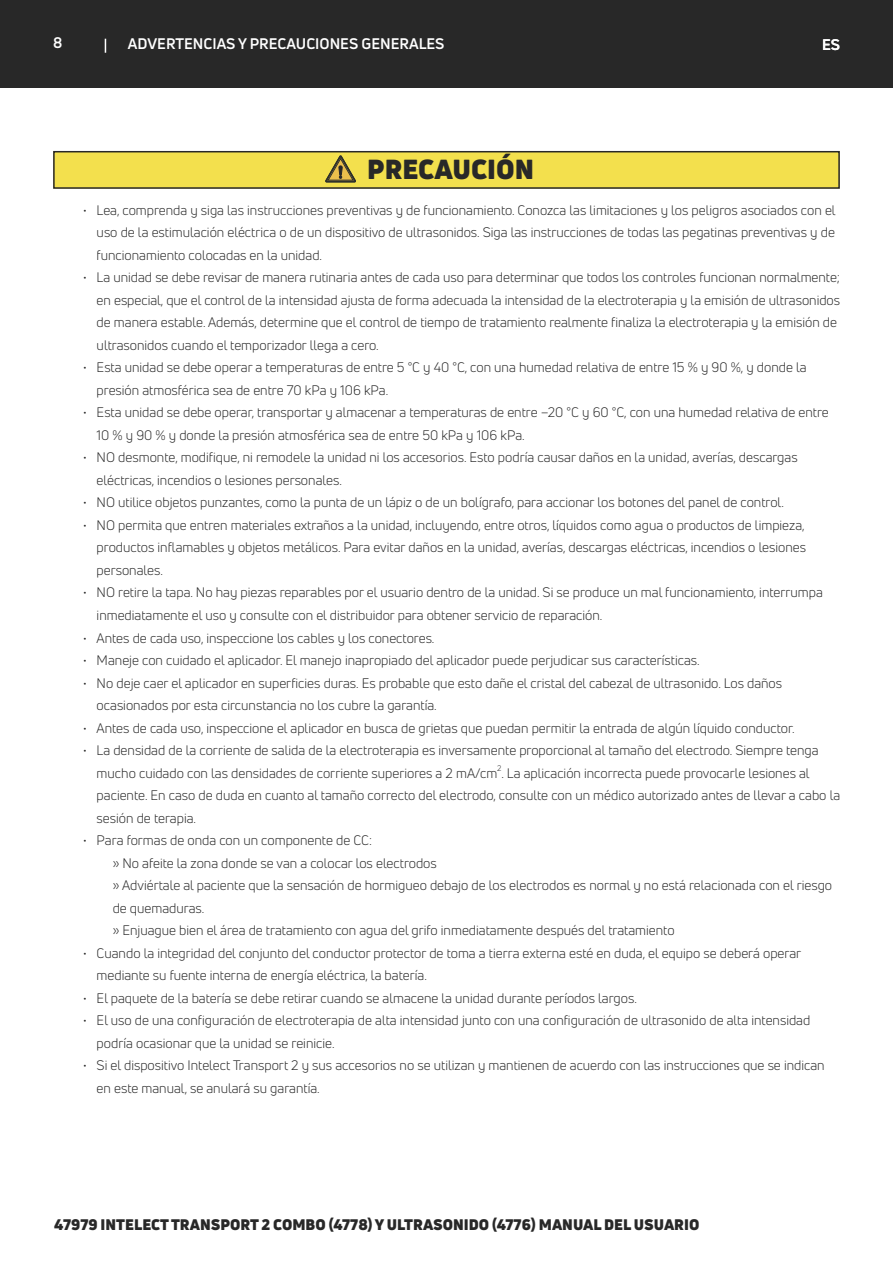
<style>
.page{position:relative;width:893px;height:1263px;background:#fff}
.page>*{position:absolute;margin:0;border:0;box-sizing:border-box;transform-origin:0 0}
.H2-2{font:900 27px "Uni Neue";color:#282828}
.t1{font:900 15px "Uni Neue";color:#282828}
.Body{font:700 15px "Uni Neue";color:#fff}
.Bullet2{font:13.5px/22.5px "Uni Neue";color:#282828}
.t2{font:7.8px "Uni Neue";color:#282828}
</style>
<div class="page">
<div style="left:54px;top:152px;width:785px;height:36px;background:#f3e04d"></div>
<div style="left:53px;top:151px;width:787px;height:38px;border:2px solid #282828"></div>
<div style="left:0;top:0;width:893px;height:87px;background:#282828"></div>
<svg style="left:105px;top:39px;width:1px;height:14px"></svg>
<svg style="left:326px;top:156px;width:29px;height:26px"></svg>
<p class="Body" style="left:53px;top:33px;width:11px">8</p>
<p class="Body" style="left:128px;top:34px;width:318px">ADVERTENCIAS Y PRECAUCIONES GENERALES</p>
<p class="Body" style="left:822px;top:35px;width:20px">ES</p>
<p class="H2-2" style="left:367px;top:151px;width:168px">PRECAUCIÓN</p>
<p class="Bullet2" style="left:97px;top:199px;width:740px;text-align:justify;text-indent:-14px">• Lea, comprenda y siga las instrucciones preventivas y de funcionamiento. Conozca las limitaciones y los peligros asociados con el uso de la estimulación eléctrica o de un dispositivo de ultrasonidos. Siga las instrucciones de todas las pegatinas preventivas y de funcionamiento colocadas en la unidad.</p>
<p class="Bullet2" style="left:97px;top:266px;width:745px;text-indent:-14px">• La unidad se debe revisar de manera rutinaria antes de cada uso para determinar que todos los controles funcionan normalmente; en especial, que el control de la intensidad ajusta de forma adecuada la intensidad de la electroterapia y la emisión de ultrasonidos de manera estable. Además, determine que el control de tiempo de tratamiento realmente finaliza la electroterapia y la emisión de ultrasonidos cuando el temporizador llega a cero.</p>
<p class="Bullet2" style="left:97px;top:356px;width:711px;text-indent:-14px">• Esta unidad se debe operar a temperaturas de entre 5 °C y 40 °C, con una humedad relativa de entre 15 % y 90 %, y donde la presión atmosférica sea de entre 70 kPa y 106 kPa.</p>
<p class="Bullet2" style="left:97px;top:401px;width:734px;text-indent:-14px">• Esta unidad se debe operar, transportar y almacenar a temperaturas de entre –20 °C y 60 °C, con una humedad relativa de entre<br>10 % y 90 % y donde la presión atmosférica sea de entre 50 kPa y 106 kPa.</p>
<p class="Bullet2" style="left:97px;top:446px;width:702px;text-indent:-14px">• NO desmonte, modifique, ni remodele la unidad ni los accesorios. Esto podría causar daños en la unidad, averías, descargas eléctricas, incendios o lesiones personales.</p>
<p class="Bullet2" style="left:83px;top:491px;width:702px">• NO utilice objetos punzantes, como la punta de un lápiz o de un bolígrafo, para accionar los botones del panel de control.</p>
<p class="Bullet2" style="left:97px;top:514px;width:711px;text-align:justify;text-indent:-14px">• NO permita que entren materiales extraños a la unidad, incluyendo, entre otros, líquidos como agua o productos de limpieza, productos inflamables y objetos metálicos. Para evitar daños en la unidad, averías, descargas eléctricas, incendios o lesiones personales.</p>
<p class="Bullet2" style="left:97px;top:581px;width:728px;text-indent:-14px">• NO retire la tapa. No hay piezas reparables por el usuario dentro de la unidad. Si se produce un mal funcionamiento, interrumpa inmediatamente el uso y consulte con el distribuidor para obtener servicio de reparación.</p>
<p class="Bullet2" style="left:83px;top:626px;width:353px">• Antes de cada uso, inspeccione los cables y los conectores.</p>
<p class="Bullet2" style="left:83px;top:649px;width:618px">• Maneje con cuidado el aplicador. El manejo inapropiado del aplicador puede perjudicar sus características.</p>
<p class="Bullet2" style="left:97px;top:671px;width:687px;text-indent:-14px">• No deje caer el aplicador en superficies duras. Es probable que esto dañe el cristal del cabezal de ultrasonido. Los daños ocasionados por esta circunstancia no los cubre la garantía.</p>
<p class="Bullet2" style="left:83px;top:716px;width:713px">• Antes de cada uso, inspeccione el aplicador en busca de grietas que puedan permitir la entrada de algún líquido conductor.</p>
<p class="Bullet2" style="left:83px;top:739px;width:737px;text-align:center">• La densidad de la corriente de salida de la electroterapia es inversamente proporcional al tamaño del electrodo. Siempre tenga mucho cuidado con las densidades de corriente superiores a 2 mA/cm . La aplicación incorrecta puede provocarle lesiones al</p>
<p class="t2" style="left:497px;top:763px;width:6px">2</p>
<p class="Bullet2" style="left:97px;top:784px;width:745px">paciente. En caso de duda en cuanto al tamaño correcto del electrodo, consulte con un médico autorizado antes de llevar a cabo la sesión de terapia.</p>
<p class="Bullet2" style="left:83px;top:829px;width:291px">• Para formas de onda con un componente de CC:</p>
<p class="Bullet2" style="left:113px;top:851px;width:326px">» No afeite la zona donde se van a colocar los electrodos</p>
<p class="Bullet2" style="left:113px;top:874px;width:721px">» Adviértale al paciente que la sensación de hormigueo debajo de los electrodos es normal y no está relacionada con el riesgo de quemaduras.</p>
<p class="Bullet2" style="left:113px;top:919px;width:563px">» Enjuague bien el área de tratamiento con agua del grifo inmediatamente después del tratamiento</p>
<p class="Bullet2" style="left:97px;top:941px;width:706px;text-indent:-14px">• Cuando la integridad del conjunto del conductor protector de toma a tierra externa esté en duda, el equipo se deberá operar mediante su fuente interna de energía eléctrica, la batería.</p>
<p class="Bullet2" style="left:83px;top:986px;width:555px">• El paquete de la batería se debe retirar cuando se almacene la unidad durante períodos largos.</p>
<p class="Bullet2" style="left:97px;top:1009px;width:715px;text-indent:-14px">• El uso de una configuración de electroterapia de alta intensidad junto con una configuración de ultrasonido de alta intensidad podría ocasionar que la unidad se reinicie.</p>
<p class="Bullet2" style="left:97px;top:1054px;width:729px;text-indent:-14px">• Si el dispositivo Intelect Transport 2 y sus accesorios no se utilizan y mantienen de acuerdo con las instrucciones que se indican en este manual, se anulará su garantía.</p>
<p class="t1" style="left:54px;top:1214px;width:647px">47979 INTELECT TRANSPORT 2 COMBO (4778) Y ULTRASONIDO (4776) MANUAL DEL USUARIO</p>
</div>
